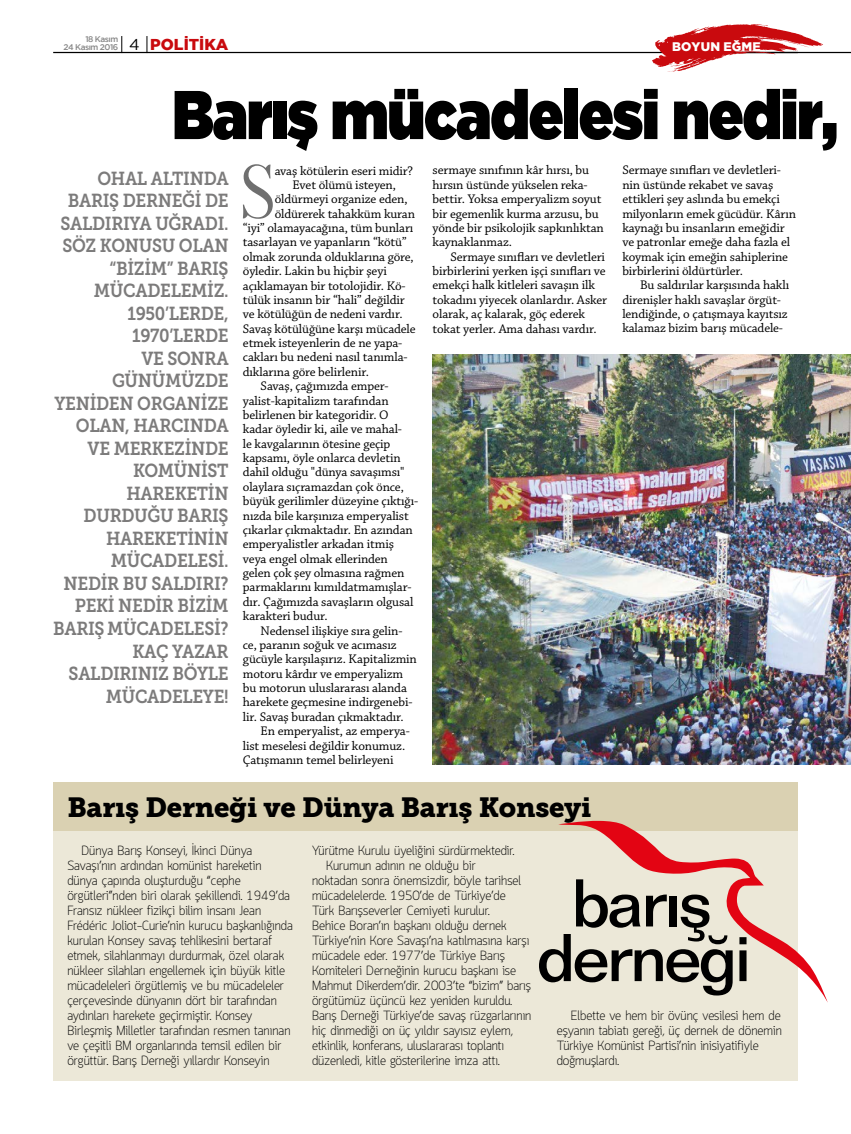
<style>
.page{position:relative;width:851px;height:1134px;background:#fff}
.page>*{position:absolute;margin:0;border:0;box-sizing:border-box;transform-origin:0 0}
.t1{font:74.75px "Oranienbaum";color:#6f6f6f}
.t2{font:900 68.75px "Gotham";letter-spacing:-.02em;color:#000;scale:.85 1}
.t3{font:27.5px "Museo Slab 900";letter-spacing:-.01em;color:#000}
.t4{font:18.75px/22.5px "Museo Slab 700";letter-spacing:-.02em;color:#7c7b7b;text-align:right;scale:.9 1}
.t5{font:13.12px/14.4px "Chaparral Pro";letter-spacing:-.01em;color:#000}
.t6{font:300 13.12px/15px "Quark";color:#000}
.t7{font:800 12.38px "Gotham";letter-spacing:.015em;color:#fff}
.t8{font:500 8.25px "Gotham";letter-spacing:-.06em;color:#878787}
.s1{font-weight:400;font-size:15.75px;color:#000}
.s2{font-weight:800;font-size:15.75px;color:#c90a0e}
</style>
<div class="page">
<hr style="left:689px;top:52px;width:161px;height:1px;background:#000">
<hr style="left:53px;top:52px;width:744px;height:1px;background:#000">
<svg style="left:121px;top:36px;width:1px;height:16px"></svg>
<svg style="left:147px;top:36px;width:1px;height:16px"></svg>
<svg style="left:651px;top:24px;width:172px;height:48px"></svg>
<div style="left:53px;top:805px;width:744px;height:276px;background:#ece8d8"></div>
<div style="left:53px;top:782px;width:744px;height:49px;background:#dad1b2"></div>
<img style="left:432px;top:354px;width:418px;height:410px">
<svg style="left:558px;top:820px;width:269px;height:183px"></svg>
<svg style="left:739px;top:937px;width:7px;height:44px"></svg>
<svg style="left:539px;top:879px;width:193px;height:116px"></svg>
<p class="t8" style="left:63px;top:43px;width:166px">24 Kasım 2016 <span class="s1">4</span> <span class="s2">POLİTİKA</span></p>
<p class="t7" style="left:672px;top:39px;width:90px">BOYUN EĞME</p>
<p class="t8" style="left:85px;top:34px;width:34px">18 Kasım</p>
<h2 class="t2" style="left:172px;top:75px;width:784px">Barış mücadelesi nedir,</h2>
<p class="t4" style="left:53px;top:167px;width:196px">OHAL ALTINDA<br>BARIŞ DERNEĞI DE<br>SALDIRIYA UĞRADI.<br>SÖZ KONUSU OLAN “BIZIM” BARIŞ<br>MÜCADELEMIZ.<br>1950’LERDE,<br>1970’LERDE<br>VE SONRA<br>GÜNÜMÜZDE<br>YENIDEN ORGANIZE<br>OLAN, HARCINDA<br>VE MERKEZINDE<br>KOMÜNIST<br>HAREKETIN<br>DURDUĞU BARIŞ<br>HAREKETININ<br>MÜCADELESI.<br>NEDIR BU SALDIRI?<br>PEKI NEDIR BIZIM<br>BARIŞ MÜCADELESI?<br>KAÇ YAZAR<br>SALDIRINIZ BÖYLE<br>MÜCADELEYE!</p>
<h1 class="t1" style="left:240px;top:151px;width:36px">S</h1>
<p class="t5" style="left:274px;top:164px;width:140px">avaş kötülerin eseri midir?</p>
<p class="t5" style="left:622px;top:164px;width:175px">Sermaye sınıfları ve devletleri&shy;nin üstünde rekabet ve savaş ettikleri şey aslında bu emekçi milyonların emek gücüdür. Kârın kaynağı bu insanların emeğidir ve patronlar emeğe daha fazla el koymak için emeğin sahiplerine birbirlerini öldürtürler.</p>
<p class="t5" style="left:622px;top:279px;width:168px;text-indent:18px">Bu saldırılar karşısında haklı direnişler haklı savaşlar örgüt&shy;lendiğinde, o çatışmaya kayıtsız kalamaz bizim barış mücadele-</p>
<p class="t5" style="left:432px;top:164px;width:173px">sermaye sınıfının kâr hırsı, bu hırsın üstünde yükselen reka&shy;bettir. Yoksa emperyalizm soyut bir egemenlik kurma arzusu, bu yönde bir psikolojik sapkınlıktan kaynaklanmaz.</p>
<p class="t5" style="left:432px;top:250px;width:176px;text-indent:18px">Sermaye sınıfları ve devletleri birbirlerini yerken işçi sınıfları ve emekçi halk kitleleri savaşın ilk tokadını yiyecek olanlardır. Asker olarak, aç kalarak, göç ederek tokat yerler. Ama dahası vardır.</p>
<p class="t5" style="left:292px;top:178px;width:105px">Evet ölümü isteyen,</p>
<p class="t5" style="left:274px;top:192px;width:134px">öldürmeyi organize eden,</p>
<p class="t5" style="left:274px;top:207px;width:142px">öldürerek tahakküm kuran</p>
<p class="t5" style="left:243px;top:221px;width:172px">“iyi” olamayacağına, tüm bunları</p>
<p class="t5" style="left:243px;top:236px;width:165px">tasarlayan ve yapanların “kötü”</p>
<p class="t5" style="left:243px;top:250px;width:172px">olmak zorunda olduklarına göre,</p>
<p class="t5" style="left:243px;top:264px;width:145px">öyledir. Lakin bu hiçbir şeyi</p>
<p class="t5" style="left:243px;top:279px;width:164px">açıklamayan bir totolojidir. Kö-</p>
<p class="t5" style="left:243px;top:293px;width:163px">tülük insanın bir “hali” değildir</p>
<p class="t5" style="left:243px;top:307px;width:161px">ve kötülüğün de nedeni vardır.</p>
<p class="t5" style="left:243px;top:322px;width:174px">Savaş kötülüğüne karşı mücadele</p>
<p class="t5" style="left:243px;top:336px;width:161px">etmek isteyenlerin de ne yapa-</p>
<p class="t5" style="left:243px;top:351px;width:166px">cakları bu nedeni nasıl tanımla-</p>
<p class="t5" style="left:243px;top:365px;width:128px">dıklarına göre belirlenir.</p>
<p class="t5" style="left:260px;top:379px;width:130px">Savaş, çağımızda emper-</p>
<p class="t5" style="left:243px;top:394px;width:147px">yalist-kapitalizm tarafından</p>
<p class="t5" style="left:243px;top:408px;width:147px">belirlenen bir kategoridir. O</p>
<p class="t5" style="left:243px;top:422px;width:161px">kadar öyledir ki, aile ve mahal-</p>
<p class="t5" style="left:243px;top:437px;width:149px">le kavgalarının ötesine geçip</p>
<p class="t5" style="left:243px;top:451px;width:159px">kapsamı, öyle onlarca devletin</p>
<p class="t5" style="left:243px;top:466px;width:163px">dahil olduğu "dünya savaşımsı"</p>
<p class="t5" style="left:243px;top:480px;width:162px">olaylara sıçramazdan çok önce,</p>
<p class="t5" style="left:243px;top:494px;width:177px">büyük gerilimler düzeyine çıktığı-</p>
<p class="t5" style="left:243px;top:509px;width:167px">nızda bile karşınıza emperyalist</p>
<p class="t5" style="left:243px;top:523px;width:171px">çıkarlar çıkmaktadır. En azından</p>
<p class="t5" style="left:243px;top:537px;width:153px">emperyalistler arkadan itmiş</p>
<p class="t5" style="left:243px;top:552px;width:146px">veya engel olmak ellerinden</p>
<p class="t5" style="left:243px;top:566px;width:163px">gelen çok şey olmasına rağmen</p>
<p class="t5" style="left:243px;top:581px;width:170px">parmaklarını kımıldatmamışlar-</p>
<p class="t5" style="left:243px;top:595px;width:172px">dır. Çağımızda savaşların olgusal</p>
<p class="t5" style="left:243px;top:609px;width:86px">karakteri budur.</p>
<p class="t5" style="left:260px;top:624px;width:143px">Nedensel ilişkiye sıra gelin-</p>
<p class="t5" style="left:243px;top:638px;width:155px">ce, paranın soğuk ve acımasız</p>
<p class="t5" style="left:243px;top:652px;width:175px">gücüyle karşılaşırız. Kapitalizmin</p>
<p class="t5" style="left:243px;top:667px;width:162px">motoru kârdır ve emperyalizm</p>
<p class="t5" style="left:243px;top:681px;width:166px">bu motorun uluslararası alanda</p>
<p class="t5" style="left:243px;top:695px;width:171px">harekete geçmesine indirgenebi-</p>
<p class="t5" style="left:243px;top:710px;width:162px">lir. Savaş buradan çıkmaktadır.</p>
<p class="t5" style="left:260px;top:724px;width:151px">En emperyalist, az emperya-</p>
<p class="t5" style="left:243px;top:739px;width:164px">list meselesi değildir konumuz.</p>
<p class="t5" style="left:243px;top:753px;width:152px">Çatışmanın temel belirleyeni</p>
<h3 class="t3" style="left:67px;top:791px;width:525px">Barış Derneği ve Dünya Barış Konseyi</h3>
<p class="t6" style="left:67px;top:844px;width:227px;text-indent:14px">Dünya Barış Konseyi, İkinci Dünya Savaşı’nın ardından komünist hareketin dünya çapında oluşturduğu “cephe örgütleri”nden biri olarak şekillendi. 1949’da Fransız nükleer fizikçi bilim insanı Jean Frédéric Joliot-Curie’nin kurucu başkanlığında kurulan Konsey savaş tehlikesini bertaraf etmek, silahlanmayı durdurmak, özel olarak nükleer silahları engellemek için büyük kitle mücadeleleri örgütlemiş ve bu mücadeleler çerçevesinde dünyanın dört bir tarafından aydınları harekete geçirmiştir. Konsey Birleşmiş Milletler tarafından resmen tanınan ve çeşitli BM organlarında temsil edilen bir örgüttür. Barış Derneği yıllardır Konseyin</p>
<p class="t6" style="left:312px;top:844px;width:204px">Yürütme Kurulu üyeliğini sürdürmektedir.</p>
<p class="t6" style="left:326px;top:859px;width:151px">Kurumun adının ne olduğu bir</p>
<p class="t6" style="left:312px;top:874px;width:210px">noktadan sonra önemsizdir, böyle tarihsel</p>
<p class="t6" style="left:312px;top:889px;width:195px">mücadelelerde. 1950’de de Türkiye’de</p>
<p class="t6" style="left:312px;top:904px;width:179px">Türk Barışseverler Cemiyeti kurulur.</p>
<p class="t6" style="left:312px;top:919px;width:196px">Behice Boran’ın başkanı olduğu dernek</p>
<p class="t6" style="left:312px;top:934px;width:219px">Türkiye’nin Kore Savaşı’na katılmasına karşı</p>
<p class="t6" style="left:312px;top:949px;width:194px">mücadele eder. 1977’de Türkiye Barış</p>
<p class="t6" style="left:312px;top:964px;width:205px">Komiteleri Derneğinin kurucu başkanı ise</p>
<p class="t6" style="left:312px;top:979px;width:220px">Mahmut Dikerdem’dir. 2003’te “bizim” barış</p>
<p class="t6" style="left:312px;top:994px;width:201px">örgütümüz üçüncü kez yeniden kuruldu.</p>
<p class="t6" style="left:312px;top:1009px;width:221px">Barış Derneği Türkiye’de savaş rüzgarlarının</p>
<p class="t6" style="left:312px;top:1024px;width:202px">hiç dinmediği on üç yıldır sayısız eylem,</p>
<p class="t6" style="left:312px;top:1039px;width:194px">etkinlik, konferans, uluslararası toplantı</p>
<p class="t6" style="left:312px;top:1054px;width:189px">düzenledi, kitle gösterilerine imza attı.</p>
<p class="t6" style="left:556px;top:1009px;width:226px;text-indent:14px">Elbette ve hem bir övünç vesilesi hem de eşyanın tabiatı gereği, üç dernek de dönemin Türkiye Komünist Partisi’nin inisiyatifiyle doğmuşlardı.</p>
</div>
